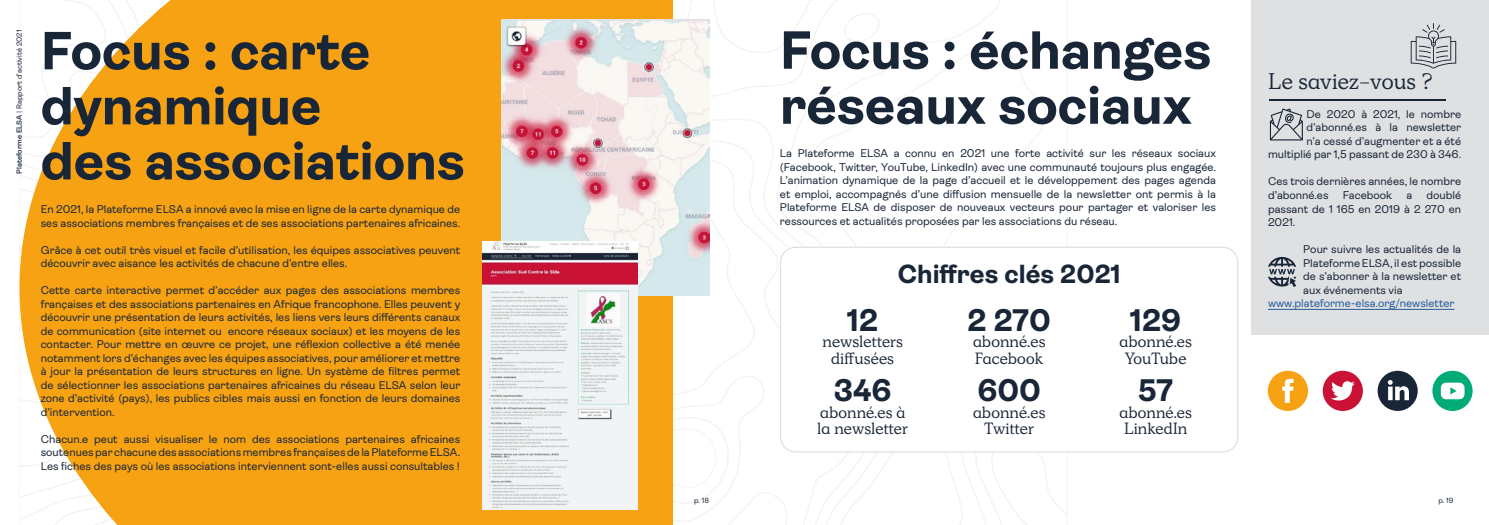
<style>
.page{position:relative;width:1489px;height:525px;background:#fff}
.page>*{position:absolute;margin:0;border:0;box-sizing:border-box;transform-origin:0 0}
.t1{font:700 53.75px/55px "Ambit";color:#192637}
.t2{font:700 31.25px "Ambit";color:#192637}
.t3{font:700 26.25px "Ambit";color:#192637}
.t4{font:22.5px "Simula";color:#192637}
.t5{font:16.25px/16.2px "Simula";color:#192637;text-align:center}
.t6{font:11.25px/13.5px "Ambit";color:#192637;text-align:justify}
.t7{font:11.25px "Ambit";color:#275b9b}
.t8{font:7.5px "Ambit";color:#192637}
.s1{font-weight:600}
</style>
<div class="page">
<div style="left:1267px;top:370px;width:40px;height:41px;background:#f7a213;border-radius:50%"></div>
<svg style="left:1282px;top:378px;width:11px;height:24px"></svg>
<div style="left:1322px;top:370px;width:40px;height:41px;background:#c91236;border-radius:50%"></div>
<svg style="left:1331px;top:381px;width:23px;height:20px"></svg>
<div style="left:1377px;top:370px;width:40px;height:40px;background:#192637;border-radius:50%"></div>
<svg style="left:1387px;top:380px;width:21px;height:20px"></svg>
<div style="left:1432px;top:370px;width:40px;height:41px;background:#00ab77;border-radius:50%"></div>
<svg style="left:1440px;top:382px;width:24px;height:17px"></svg>
<svg style="left:19px;top:0;width:654px;height:524px;background:#f7a926"></svg>
<div style="left:780px;top:246px;width:458px;height:206px;border:1px solid #dee0e2;border-radius:15px"></div>
<div style="left:1251px;top:0;width:237px;height:334px;background:#dee0e2"></div>
<hr style="left:1268px;top:99px;width:177px;height:2px;background:#192637">
<hr style="left:1267px;top:309px;width:187px;height:1px;background:#275b9b">
<svg style="left:1410px;top:23px;width:45px;height:45px"></svg>
<svg style="left:1269px;top:108px;width:33px;height:32px"></svg>
<svg style="left:1268px;top:257px;width:27px;height:30px"></svg>
<img style="left:501px;top:19px;width:208px;height:276px">
<img style="left:483px;top:241px;width:154px;height:268px">
<p class="t8" style="left:15px;top:174px;width:146px;rotate:-90deg"><span class="s1">Plateforme ELSA</span> | Rapport d’activité 2021</p>
<h1 class="t1" style="left:41px;top:24px;width:425px">Focus : carte dynamique<br>des associations</h1>
<p class="t6" style="left:41px;top:202px;width:421px">En 2021, la Plateforme ELSA a innové avec la mise en ligne de la carte dynamique de ses associations membres françaises et de ses associations partenaires africaines.</p>
<p class="t6" style="left:41px;top:243px;width:421px">Grâce à cet outil très visuel et facile d’utilisation, les équipes associatives peuvent découvrir avec aisance les activités de chacune d’entre elles.</p>
<p class="t6" style="left:41px;top:283px;width:421px">Cette carte interactive permet d’accéder aux pages des associations membres françaises et des associations partenaires en Afrique francophone. Elles peuvent y découvrir une présentation de leurs activités, les liens vers leurs différents canaux de communication (site internet ou encore réseaux sociaux) et les moyens de les contacter. Pour mettre en œuvre ce projet, une réflexion collective a été menée notamment lors d’échanges avec les équipes associatives, pour améliorer et mettre à jour la présentation de leurs structures en ligne. Un système de filtres permet de sélectionner les associations partenaires africaines du réseau ELSA selon leur zone d’activité (pays), les publics cibles mais aussi en fonction de leurs domaines d’intervention.</p>
<p class="t6" style="left:41px;top:432px;width:421px">Chacun.e peut aussi visualiser le nom des associations partenaires africaines soutenues par chacune des associations membres françaises de la Plateforme ELSA.<br>Les fiches des pays où les associations interviennent sont-elles aussi consultables !</p>
<h1 class="t1" style="left:780px;top:23px;width:433px">Focus : échanges réseaux sociaux</h1>
<p class="t6" style="left:780px;top:147px;width:437px">La Plateforme ELSA a connu en 2021 une forte activité sur les réseaux sociaux (Facebook, Twitter, YouTube, LinkedIn) avec une communauté toujours plus engagée.<br>L’animation dynamique de la page d’accueil et le développement des pages agenda et emploi, accompagnés d’une diffusion mensuelle de la newsletter ont permis à la Plateforme ELSA de disposer de nouveaux vecteurs pour partager et valoriser les ressources et actualités proposées par les associations du réseau.</p>
<h3 class="t3" style="left:897px;top:260px;width:224px">Chiffres clés 2021</h3>
<h2 class="t2" style="left:847px;top:303px;width:32px">12</h2>
<h3 class="t5" style="left:822px;top:334px;width:82px">newsletters diffusées</h3>
<h2 class="t2" style="left:833px;top:373px;width:59px">346</h2>
<h3 class="t5" style="left:817px;top:404px;width:92px;text-align:left">abonné.es à la newsletter</h3>
<h2 class="t2" style="left:967px;top:303px;width:85px">2 270</h2>
<h3 class="t5" style="left:972px;top:334px;width:74px;text-align:left">abonné.es<br>Facebook</h3>
<h2 class="t2" style="left:977px;top:373px;width:65px">600</h2>
<h3 class="t5" style="left:972px;top:404px;width:74px">abonné.es<br>Twitter</h3>
<h2 class="t2" style="left:1130px;top:303px;width:53px">129</h2>
<h3 class="t5" style="left:1119px;top:334px;width:74px">abonné.es<br>YouTube</h3>
<h2 class="t2" style="left:1138px;top:373px;width:36px">57</h2>
<h3 class="t5" style="left:1119px;top:404px;width:74px;text-align:left">abonné.es<br>LinkedIn</h3>
<h3 class="t4" style="left:1267px;top:67px;width:167px">Le saviez-vous ?</h3>
<p class="t6" style="left:1267px;top:107px;width:195px;text-align:right">De 2020 à 2021, le nombre d’abonné.es à la newsletter<br>n’a cessé d’augmenter et a été multiplié par 1,5 passant de 230 à 346.</p>
<p class="t6" style="left:1267px;top:175px;width:195px">Ces trois dernières années, le nombre d’abonné.es</p>
<p class="t6" style="left:1267px;top:188px;width:195px;text-indent:158px">doublé passant de 1 165 en 2019 à 2 270 en 2021.</p>
<p class="t6" style="left:1303px;top:242px;width:159px">Pour suivre les actualités de la Plateforme ELSA, il est possible de s’abonner à la newsletter et aux événements via</p>
<p class="t7" style="left:1267px;top:297px;width:188px">www.plateforme-elsa.org/newsletter</p>
<p class="t6" style="left:1342px;top:188px;width:51px">Facebook</p>
<p class="t6" style="left:1406px;top:188px;width:7px">a</p>
<p class="t8" style="left:694px;top:495px;width:16px">p. 18</p>
<p class="t8" style="left:1438px;top:495px;width:16px">p. 19</p>
</div>
